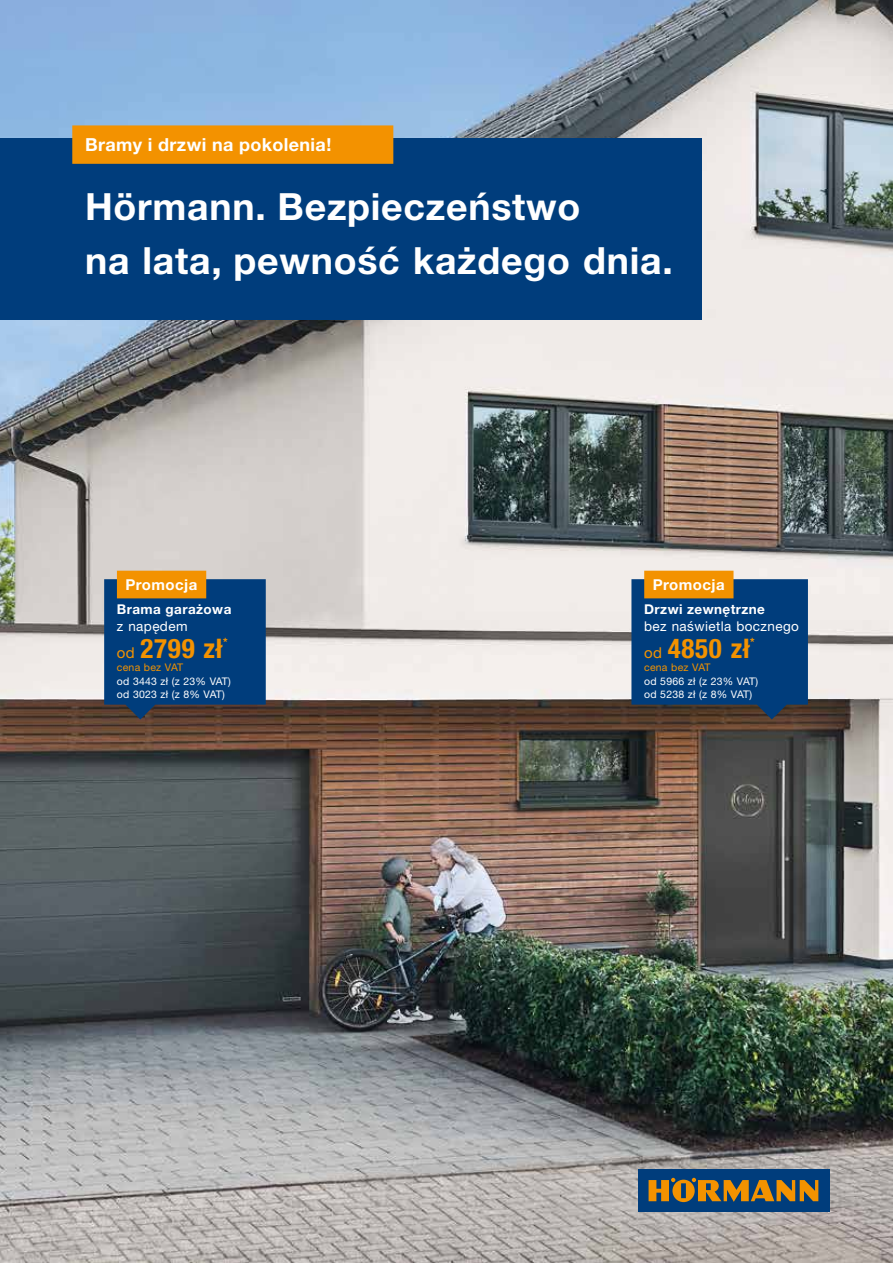
<style>
.page{position:relative;width:893px;height:1263px;background:#fff}
.page>*{position:absolute;margin:0;border:0;box-sizing:border-box;transform-origin:0 0}
.t1{font:700 37.5px/54px "Hoermann Helvetica Neue";letter-spacing:.02em;color:#fff}
.t2{font:700 condensed 27px "Hoermann Helvetica Neue";letter-spacing:.03em;color:#f39200}
.t3{font:700 18px "Hoermann Helvetica Neue";letter-spacing:.02em;color:#fff}
.t4{font:700 15px "Hoermann Helvetica Neue";letter-spacing:.03em;color:#fff}
.t5{font:700 13.5px "Hoermann Helvetica Neue";letter-spacing:.03em;color:#fff}
.t6{font:13.5px "Hoermann Helvetica Neue Rm";letter-spacing:.03em;color:#fff}
.t7{font:700 condensed 11.55px "Hoermann Helvetica Neue";color:#f39200}
.t8{font:10.5px/13.5px "Hoermann Helvetica Neue Rm";letter-spacing:.02em;color:#fff}
.t9{font:10.5px "Hoermann Helvetica Neue Rm";letter-spacing:.02em;color:#f39200}
.s1{font-family:"Hoermann Helvetica Neue Rm";font-weight:400;font-stretch:normal;font-size:15px}
</style>
<div class="page">
<img style="left:0;top:0;width:893px;height:1263px">
<svg style="left:104px;top:571px;width:162px;height:148px;background:#25496a"></svg>
<svg style="left:631px;top:571px;width:177px;height:148px;background:#254a6c"></svg>
<div style="left:0;top:138px;width:702px;height:182px;background:#003d7c"></div>
<div style="left:72px;top:125px;width:321px;height:39px;background:#f39200"></div>
<div style="left:638px;top:1169px;width:191px;height:43px;background:#003d7c"></div>
<svg style="left:649px;top:1178px;width:169px;height:24px"></svg>
<h3 class="t3" style="left:85px;top:132px;width:248px">Bramy i drzwi na pokolenia!</h3>
<h1 class="t1" style="left:85px;top:177px;width:589px">Hörmann. Bezpieczeństwo<br>na lata, pewność każdego dnia.</h1>
<h3 class="t4" style="left:125px;top:574px;width:74px">Promocja</h3>
<p class="t5" style="left:117px;top:600px;width:116px">Brama garażowa</p>
<p class="t6" style="left:117px;top:616px;width:72px">z napędem</p>
<h2 class="t2" style="left:117px;top:629px;width:107px"><span class="s1">od</span> 2799 zł</h2>
<p class="t7" style="left:223px;top:634px;width:6px">*</p>
<p class="t9" style="left:117px;top:660px;width:68px">cena bez VAT</p>
<p class="t8" style="left:117px;top:673px;width:115px">od 3443 zł (z 23% VAT) od 3023 zł (z 8% VAT)</p>
<h3 class="t4" style="left:653px;top:574px;width:74px">Promocja</h3>
<p class="t5" style="left:644px;top:600px;width:122px">Drzwi zewnętrzne</p>
<p class="t6" style="left:644px;top:616px;width:156px">bez naświetla bocznego</p>
<h2 class="t2" style="left:644px;top:629px;width:107px"><span class="s1">od</span> 4850 zł</h2>
<p class="t7" style="left:750px;top:634px;width:6px">*</p>
<p class="t9" style="left:644px;top:660px;width:68px">cena bez VAT</p>
<p class="t8" style="left:644px;top:673px;width:115px">od 5966 zł (z 23% VAT) od 5238 zł (z 8% VAT)</p>
</div>
